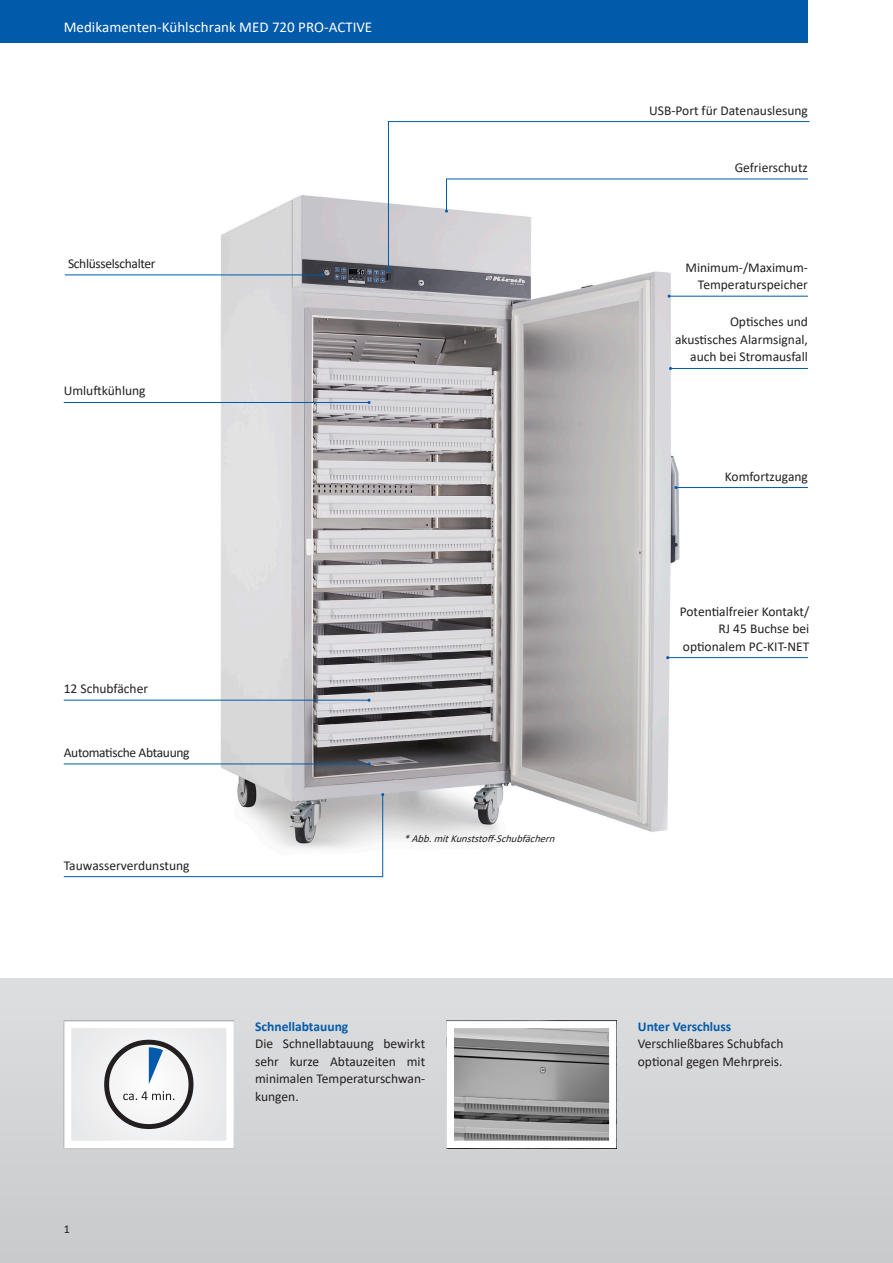
<style>
.page{position:relative;width:893px;height:1263px;background:#fff}
.page>*{position:absolute;margin:0;border:0;box-sizing:border-box;transform-origin:0 0}
.t1{font:15px "Calibri";color:#fff}
.Fließtext_9_pt_Stand{font:13.5px/17.5px "Calibri";color:#231f20;text-align:right}
.Fließtext_9_pt_-_2_m{font:13.5px/17.5px "Calibri";color:#231f20;text-align:justify}
.Fließtext_9_pt_Stand-2{font:13.5px "Calibri";letter-spacing:-.025em;color:#231f20}
.t2{font:700 13.5px "Calibri";color:#015aaa}
.t3{font:12px "Calibri";color:#231f20}
.Fließtext_9_pt_Stand-3{font:italic 10.5px "Calibri";color:#231f20}
</style>
<div class="page">
<div style="left:0;top:978px;width:893px;height:285px;background:#d1d2d4"></div>
<svg style="left:63px;top:1020px;width:171px;height:129px;background:#efeff0"></svg>
<svg style="left:446px;top:1020px;width:171px;height:129px;background:#a7a7a7"></svg>
<div style="left:0;top:0;width:808px;height:43px;background:#015aaa"></div>
<svg style="left:104px;top:1040px;width:89px;height:89px;background:#c7c9cd"></svg>
<img style="left:220px;top:195px;width:467px;height:645px">
<svg style="left:63px;top:793px;width:321px;height:84px"></svg>
<hr style="left:669px;top:296px;width:139px;height:1px;background:#015aaa">
<hr style="left:670px;top:368px;width:138px;height:1px;background:#015aaa">
<hr style="left:668px;top:657px;width:140px;height:1px;background:#015aaa">
<hr style="left:64px;top:700px;width:305px;height:1px;background:#015aaa">
<hr style="left:64px;top:402px;width:305px;height:1px;background:#015aaa">
<hr style="left:64px;top:763px;width:305px;height:1px;background:#015aaa">
<hr style="left:676px;top:487px;width:132px;height:1px;background:#015aaa">
<svg style="left:388px;top:121px;width:422px;height:150px"></svg>
<hr style="left:65px;top:275px;width:258px;height:1px;background:#015aaa">
<p class="t1" style="left:64px;top:17px;width:310px">Medikamenten-Kühlschrank MED 720 PRO-ACTIVE</p>
<p class="Fließtext_9_pt_Stand-2" style="left:68px;top:254px;width:89px">Schlüsselschalter</p>
<p class="Fließtext_9_pt_Stand" style="left:64px;top:382px;width:83px">Umluftkühlung</p>
<p class="Fließtext_9_pt_Stand" style="left:64px;top:679px;width:86px">12 Schubfächer</p>
<p class="Fließtext_9_pt_Stand-2" style="left:64px;top:743px;width:127px">Automatische Abtauung</p>
<p class="Fließtext_9_pt_Stand" style="left:64px;top:856px;width:127px">Tauwasserverdunstung</p>
<p class="t3" style="left:64px;top:1221px;width:8px">1</p>
<p class="Fließtext_9_pt_Stand-3" style="left:404px;top:831px;width:156px">*Abb.mitKunststoff-Schubfächern</p>
<p class="t2" style="left:255px;top:1017px;width:95px">Schnellabtauung</p>
<p class="Fließtext_9_pt_-_2_m" style="left:255px;top:1035px;width:172px">Die Schnellabtauung bewirkt sehr kurze Abtauzeiten mit minimalen Temperaturschwan&shy;kungen.</p>
<p class="Fließtext_9_pt_Stand" style="left:649px;top:101px;width:160px">USB-Port für Datenauslesung</p>
<p class="Fließtext_9_pt_Stand" style="left:735px;top:159px;width:75px">Gefrierschutz</p>
<p class="Fließtext_9_pt_Stand" style="left:685px;top:258px;width:124px">Minimum-/Maximum-<br>Temperaturspeicher</p>
<p class="Fließtext_9_pt_Stand" style="left:675px;top:313px;width:134px">Optisches und akustisches Alarmsignal, auch bei Stromausfall</p>
<p class="Fließtext_9_pt_Stand" style="left:725px;top:467px;width:85px">Komfortzugang</p>
<p class="Fließtext_9_pt_-_2_m" style="left:680px;top:602px;width:131px;text-align:right">Potentialfreier Kontakt/<br>RJ 45 Buchse bei optionalem PC-KIT-NET</p>
<p class="t2" style="left:638px;top:1017px;width:95px">Unter Verschluss</p>
<p class="Fließtext_9_pt_-_2_m" style="left:638px;top:1035px;width:147px">Verschließbares Schubfach optional gegen Mehrpreis.</p>
</div>
